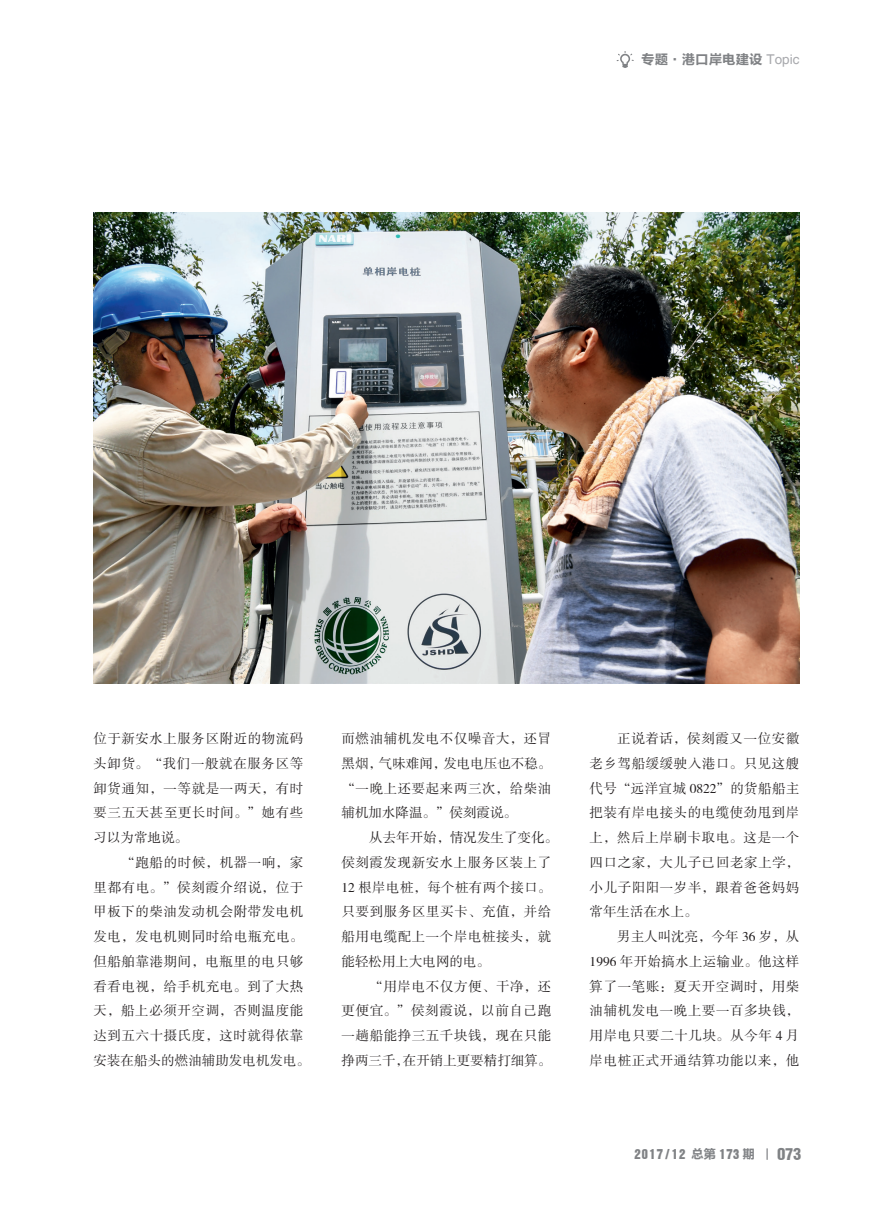
<style>
.page{position:relative;width:893px;height:1212px;background:#fff}
.page>*{position:absolute;margin:0;border:0;box-sizing:border-box;transform-origin:0 0}
.t1{font:18px "Helvetica Condensed Black Se";color:#808285}
.t2{font:13.5px/24.8px "FZSSJW GB1 0";letter-spacing:.04em;color:#231f20;text-align:justify}
.t3{font:13.5px "FZLTCHK GBK1 0";color:#808285}
.t4{font:13.5px "Helvetica Roman Semi B";letter-spacing:.1em;color:#808285}
.s1{font-family:"Helvetica";color:#a8a9ad}
.s2{font-family:"Microsoft Ya Hei";font-weight:700;font-size:12px}
</style>
<div class="page">
<svg style="left:766px;top:1148px;width:2px;height:12px"></svg>
<svg style="left:617px;top:51px;width:17px;height:17px"></svg>
<img style="left:94px;top:213px;width:705px;height:470px">
<p class="t3" style="left:641px;top:52px;width:160px">专题·港口岸电建设 <span class="s1">Topic</span></p>
<p class="t2" style="left:94px;top:727px;width:211px">位于新安水上服务区附近的物流码头卸货。“我们一般就在服务区等卸货通知，一等就是一两天，有时要三五天甚至更长时间。”她有些习以为常地说。</p>
<p class="t2" style="left:94px;top:850px;width:218px;text-align:left;text-indent:28px">“跑船的时候，机器一响，家里都有电。”侯刻霞介绍说，位于甲板下的柴油发动机会附带发电机发电，发电机则同时给电瓶充电。但船舶靠港期间，电瓶里的电只够看看电视，给手机充电。到了大热天，船上必须开空调，否则温度能达到五六十摄氏度，这时就得依靠安装在船头的燃油辅助发电机发电。</p>
<p class="t2" style="left:342px;top:727px;width:211px">而燃油辅机发电不仅噪音大，还冒黑烟，气味难闻，发电电压也不稳。“一晚上还要起来两三次，给柴油辅机加水降温。”侯刻霞说。</p>
<p class="t2" style="left:342px;top:826px;width:218px;text-align:left;text-indent:28px">从去年开始，情况发生了变化。侯刻霞发现新安水上服务区装上了<br>12 根岸电桩，每个桩有两个接口。只要到服务区里买卡、充值，并给船用电缆配上一个岸电桩接头，就能轻松用上大电网的电。</p>
<p class="t2" style="left:342px;top:974px;width:211px;text-indent:28px">“用岸电不仅方便、干净，还更便宜。”侯刻霞说，以前自己跑一趟船能挣三五千块钱，现在只能挣两三千，在开销上更要精打细算。</p>
<p class="t2" style="left:590px;top:727px;width:211px;text-indent:28px">正说着话，侯刻霞又一位安徽老乡驾船缓缓驶入港口。只见这艘代号“远洋宣城 0822”的货船船主把装有岸电接头的电缆使劲甩到岸上，然后上岸刷卡取电。这是一个四口之家，大儿子已回老家上学，小儿子阳阳一岁半，跟着爸爸妈妈常年生活在水上。</p>
<p class="t2" style="left:590px;top:925px;width:211px;text-indent:28px">男主人叫沈亮，今年 36 岁，从1996 年开始搞水上运输业。他这样算了一笔账：夏天开空调时，用柴油辅机发电一晚上要一百多块钱，用岸电只要二十几块。从今年 4 月岸电桩正式开通结算功能以来，他</p>
<p class="t4" style="left:634px;top:1148px;width:122px">2017/12 <span class="s2">总第</span> 173 <span class="s2">期</span></p>
<p class="t1" style="left:778px;top:1147px;width:25px">073</p>
</div>
